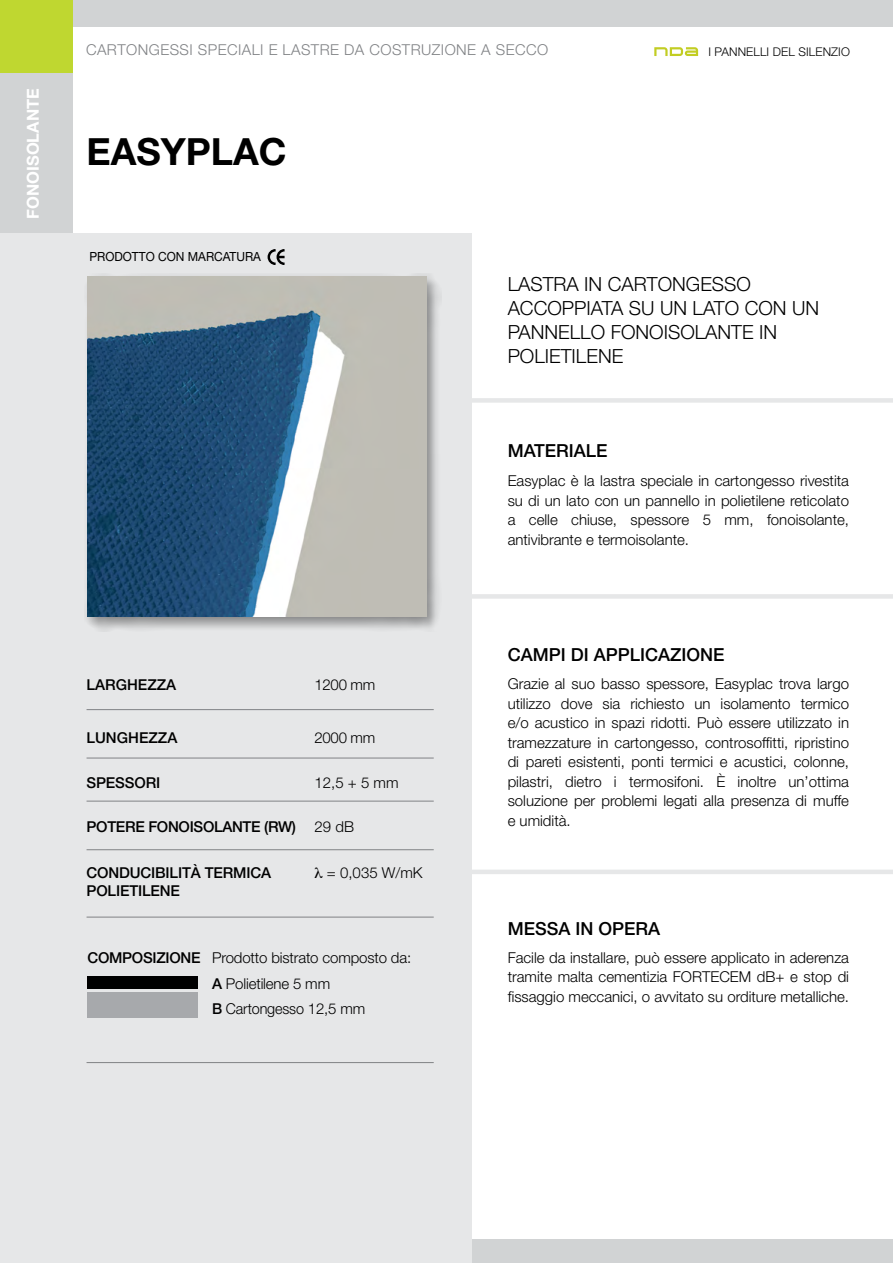
<style>
.page{position:relative;width:893px;height:1263px;background:#d1d3d4}
.page>*{position:absolute;margin:0;border:0;box-sizing:border-box;transform-origin:0 0}
.t1{font:700 37.5px "Helvetica Neue";color:#000}
.t2{font:300 19.5px/24px "Helvetica Neue";color:#000}
.t3{font:500 18px "Helvetica Neue";color:#000}
.t4{font:700 16.5px "Helvetica Neue";color:#fff}
.t5{font:300 15px/19.5px "Helvetica Neue";color:#000;text-align:justify}
.t6{font:500 15px "Helvetica Neue";letter-spacing:-.01em;color:#000}
.t7{font:300 15px "Helvetica Neue";letter-spacing:.03em;color:#808285}
.t8{font:12.6px "Helvetica Neue";color:#000;scale:.95 1}
.t9{font:300 12px "Helvetica Neue";letter-spacing:.01em;color:#000}
.s1{font-weight:300}
.s2{font-weight:500}
</style>
<div class="page">
<div style="left:25px;top:27px;width:868px;height:1212px;background:#fff"></div>
<div style="left:1px;top:1px;width:72px;height:232px;background:#d1d3d4"></div>
<svg style="left:654px;top:47px;width:44px;height:9px"></svg>
<div style="left:0;top:0;width:73px;height:72px;background:#bfd730"></div>
<div style="left:0;top:233px;width:471px;height:1030px;background:#e6e7e8"></div>
<hr style="left:472px;top:870px;width:421px;height:4px;background:#e6e7e8">
<div style="left:472px;top:594px;width:421px;height:5px;background:#e6e7e8"></div>
<div style="left:472px;top:398px;width:421px;height:5px;background:#e6e7e8"></div>
<div style="left:84px;top:273px;width:358px;height:359px;background:#000;opacity:.4"></div>
<img style="left:87px;top:276px;width:339px;height:341px">
<svg style="left:268px;top:249px;width:17px;height:16px"></svg>
<hr style="left:87px;top:709px;width:347px;height:1px;background:#808285">
<hr style="left:87px;top:758px;width:347px;height:1px;background:#808285">
<hr style="left:87px;top:801px;width:347px;height:1px;background:#808285">
<hr style="left:87px;top:849px;width:347px;height:1px;background:#808285">
<hr style="left:87px;top:917px;width:347px;height:1px;background:#808285">
<hr style="left:87px;top:1062px;width:347px;height:1px;background:#808285">
<div style="left:87px;top:992px;width:111px;height:25px;background:#a7a9ac"></div>
<div style="left:87px;top:976px;width:111px;height:12px;background:#000"></div>
<p class="t4" style="left:23px;top:219px;width:132px;rotate:-90deg">FONOISOLANTE</p>
<p class="t7" style="left:86px;top:41px;width:464px">CARTONGESSI SPECIALI E LASTRE DA COSTRUZIONE A SECCO</p>
<p class="t9" style="left:708px;top:44px;width:143px">I PANNELLI DEL SILENZIO</p>
<h1 class="t1" style="left:87px;top:128px;width:202px">EASYPLAC</h1>
<p class="t8" style="left:89px;top:249px;width:182px">PRODOTTO CON MARCATURA</p>
<p class="t6" style="left:87px;top:676px;width:91px">LARGHEZZA</p>
<p class="t5" style="left:315px;top:675px;width:62px">1200 mm</p>
<p class="t6" style="left:87px;top:729px;width:92px">LUNGHEZZA</p>
<p class="t5" style="left:315px;top:728px;width:62px">2000 mm</p>
<p class="t6" style="left:87px;top:773px;width:75px">SPESSORI</p>
<p class="t5" style="left:315px;top:772px;width:86px">12,5 + 5 mm</p>
<p class="t6" style="left:87px;top:818px;width:269px">POTERE FONOISOLANTE (RW) <span class="s1">29 dB</span></p>
<p class="t6" style="left:87px;top:864px;width:186px">CONDUCIBILITÀ TERMICA</p>
<p class="t5" style="left:327px;top:863px;width:97px">= 0,035 W/mK</p>
<p class="t6" style="left:87px;top:882px;width:95px">POLIETILENE</p>
<p class="t5" style="left:212px;top:945px;width:201px;line-height:25.5px;text-align:left;text-indent:-124px"><span class="s2">COMPOSIZIONE</span> Prodotto bistrato composto da:<br><span class="s2">A</span> Polietilene 5 mm<br><span class="s2">B</span> Cartongesso 12,5 mm</p>
<h2 class="t2" style="left:508px;top:271px;width:313px">LASTRA IN CARTONGESSO<br>ACCOPPIATA SU UN LATO CON UN<br>PANNELLO FONOISOLANTE IN<br>POLIETILENE</h2>
<p class="t3" style="left:508px;top:440px;width:101px">MATERIALE</p>
<p class="t5" style="left:508px;top:471px;width:343px">Easyplac è la lastra speciale in cartongesso rivestita su di un lato con un pannello in polietilene reticolato a celle chiuse, spessore 5 mm, fonoisolante, antivibrante e termoisolante.</p>
<p class="t3" style="left:508px;top:644px;width:218px">CAMPI DI APPLICAZIONE</p>
<p class="t5" style="left:508px;top:674px;width:343px">Grazie al suo basso spessore, Easyplac trova largo utilizzo dove sia richiesto un isolamento termico e/o acustico in spazi ridotti. Può essere utilizzato in tramezzature in cartongesso, controsoffitti, ripristino di pareti esistenti, ponti termici e acustici, colonne, pilastri, dietro i termosifoni. È inoltre un’ottima soluzione per problemi legati alla presenza di muffe e umidità.</p>
<p class="t3" style="left:508px;top:917px;width:154px">MESSA IN OPERA</p>
<p class="t5" style="left:508px;top:947px;width:343px">Facile da installare, può essere applicato in aderenza tramite malta cementizia FORTECEM dB+ e stop di fissaggio meccanici, o avvitato su orditure metalliche.</p>
</div>
